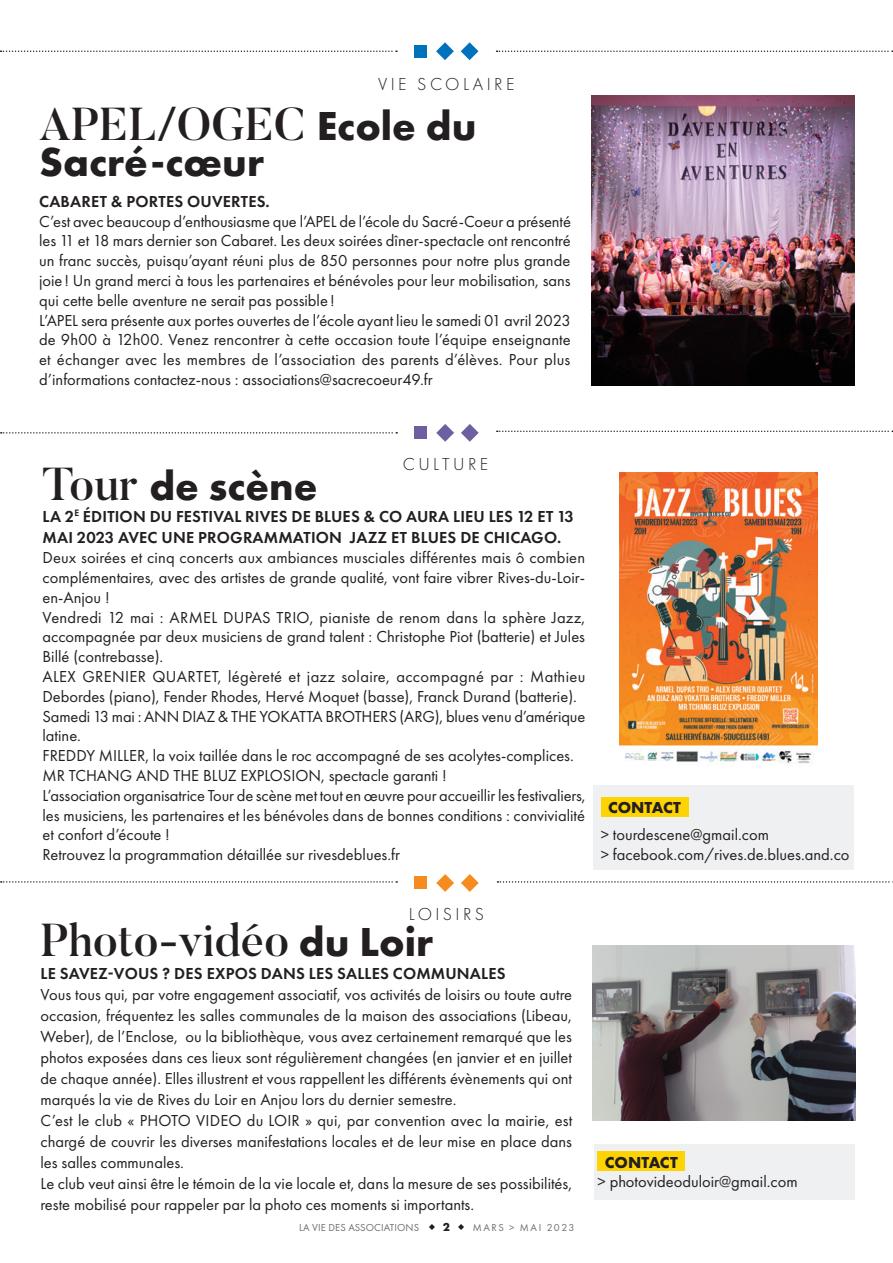
<style>
.page{position:relative;width:893px;height:1263px;background:#fff}
.page>*{position:absolute;margin:0;border:0;box-sizing:border-box;transform-origin:0 0}
.t1{font:500 45.9px "Butler";color:#231f20}
.t2{font:700 42px "Futura PT";color:#231f20}
.t3{font:300 18px "Futura PT";letter-spacing:.19em;color:#231f20}
.t4{font:16.5px/19.8px "Futura PT";color:#231f20}
.t5{font:600 16.5px/21px "Futura PT";letter-spacing:.01em;color:#231f20}
.t6{font:700 16.5px "Futura PT";color:#231f20}
.t7{font:700 12px "Futura PT";color:#231f20}
.t8{font:10.5px "Futura PT";letter-spacing:.01em;color:#6d6e71}
.t9{font:10.5px "Futura PT";letter-spacing:.15em;color:#6d6e71}
.s1{font-family:"Futura PT";font-weight:700;font-size:42px}
.s2{font-family:"Butler";font-weight:500;font-size:45.9px}
</style>
<div class="page">
<svg style="left:429px;top:1224px;width:6px;height:6px"></svg>
<svg style="left:458px;top:1224px;width:6px;height:6px"></svg>
<div style="left:594px;top:1144px;width:261px;height:55px;background:#eff0f1"></div>
<div style="left:598px;top:1151px;width:87px;height:20px;background:#fed304"></div>
<img style="left:592px;top:945px;width:264px;height:176px">
<div style="left:414px;top:427px;width:13px;height:12px;background:#6d5fa0"></div>
<svg style="left:436px;top:424px;width:18px;height:18px"></svg>
<svg style="left:461px;top:424px;width:18px;height:18px"></svg>
<svg style="left:1px;top:432px;width:396px;height:2px"></svg>
<svg style="left:497px;top:431px;width:396px;height:1px"></svg>
<div style="left:593px;top:785px;width:261px;height:85px;background:#eff0f1"></div>
<div style="left:601px;top:797px;width:87px;height:19px;background:#fed304"></div>
<img style="left:619px;top:472px;width:198px;height:292px">
<svg style="left:497px;top:881px;width:396px;height:2px"></svg>
<svg style="left:1px;top:881px;width:396px;height:2px"></svg>
<div style="left:414px;top:877px;width:13px;height:12px;background:#f68b1f"></div>
<svg style="left:436px;top:874px;width:18px;height:18px"></svg>
<svg style="left:461px;top:874px;width:18px;height:18px"></svg>
<div style="left:414px;top:45px;width:13px;height:13px;background:#0072bc"></div>
<svg style="left:436px;top:42px;width:18px;height:18px"></svg>
<svg style="left:461px;top:42px;width:17px;height:18px"></svg>
<svg style="left:1px;top:50px;width:396px;height:2px"></svg>
<svg style="left:497px;top:50px;width:396px;height:2px"></svg>
<img style="left:592px;top:95px;width:262px;height:290px">
<p class="t3" style="left:378px;top:75px;width:138px">VIE SCOLAIRE</p>
<h1 class="t1" style="left:39px;top:106px;width:439px">APEL/OGEC <span class="s1">Ecole du</span></h1>
<h2 class="t2" style="left:39px;top:140px;width:227px">Sacré-cœur</h2>
<p class="t5" style="left:39px;top:191px;width:232px">CABARET &amp; PORTES OUVERTES.</p>
<p class="t4" style="left:39px;top:211px;width:533px">C’est avec beaucoup d’enthousiasme que l’APEL de l’école du Sacré-Coeur a présenté les 11 et 18 mars dernier son Cabaret. Les deux soirées dîner-spectacle ont rencontré un franc succès, puisqu’ayant réuni plus de 850 personnes pour notre plus grande joie ! Un grand merci à tous les partenaires et bénévoles pour leur mobilisation, sans qui cette belle aventure ne serait pas possible !<br>L’APEL sera présente aux portes ouvertes de l’école ayant lieu le samedi 01 avril 2023 de 9h00 à 12h00. Venez rencontrer à cette occasion toute l’équipe enseignante et échanger avec les membres de l’association des parents d’élèves. Pour plus d’informations contactez-nous : associations@sacrecoeur49.fr</p>
<p class="t3" style="left:403px;top:455px;width:87px">CULTURE</p>
<h2 class="t2" style="left:43px;top:464px;width:277px"><span class="s2">Tour</span> de scène</h2>
<p class="t5" style="left:43px;top:506px;width:533px">LA 2<sup>E</sup> ÉDITION DU FESTIVAL RIVES DE BLUES &amp; CO AURA LIEU LES 12 ET 13<br>MAI 2023 AVEC UNE PROGRAMMATION JAZZ ET BLUES DE CHICAGO.</p>
<p class="t4" style="left:43px;top:548px;width:544px">Deux soirées et cinq concerts aux ambiances musciales différentes mais ô combien complémentaires, avec des artistes de grande qualité, vont faire vibrer Rives-du-Loir&shy;en-Anjou !<br>Vendredi 12 mai : ARMEL DUPAS TRIO, pianiste de renom dans la sphère Jazz, accompagnée par deux musiciens de grand talent : Christophe Piot (batterie) et Jules Billé (contrebasse).<br>ALEX GRENIER QUARTET, légèreté et jazz solaire, accompagné par : Mathieu Debordes (piano), Fender Rhodes, Hervé Moquet (basse), Franck Durand (batterie).<br>Samedi 13 mai : ANN DIAZ &amp; THE YOKATTA BROTHERS (ARG), blues venu d’amérique latine.<br>FREDDY MILLER, la voix taillée dans le roc accompagné de ses acolytes-complices.<br>MR TCHANG AND THE BLUZ EXPLOSION, spectacle garanti !<br>L’association organisatrice Tour de scène met tout en œuvre pour accueillir les festivaliers, les musiciens, les partenaires et les bénévoles dans de bonnes conditions : convivialité et confort d’écoute !<br>Retrouvez la programmation détaillée sur rivesdeblues.fr</p>
<p class="t6" style="left:608px;top:799px;width:74px">CONTACT</p>
<p class="t4" style="left:601px;top:825px;width:250px">&gt; tourdescene@gmail.com<br>&gt; facebook.com/rives.de.blues.and.co</p>
<p class="t3" style="left:409px;top:905px;width:77px">LOISIRS</p>
<h1 class="t1" style="left:40px;top:922px;width:394px">Photo-vidéo <span class="s1">du Loir</span></h1>
<p class="t5" style="left:41px;top:963px;width:466px">LE SAVEZ-VOUS ? DES EXPOS DANS LES SALLES COMMUNALES</p>
<p class="t4" style="left:40px;top:984px;width:533px;line-height:21px">Vous tous qui, par votre engagement associatif, vos activités de loisirs ou toute autre occasion, fréquentez les salles communales de la maison des associations (Libeau, Weber), de l’Enclose, ou la bibliothèque, vous avez certainement remarqué que les photos exposées dans ces lieux sont régulièrement changées (en janvier et en juillet de chaque année). Elles illustrent et vous rappellent les différents évènements qui ont marqués la vie de Rives du Loir en Anjou lors du dernier semestre.<br>C’est le club « PHOTO VIDEO du LOIR » qui, par convention avec la mairie, est chargé de couvrir les diverses manifestations locales et de leur mise en place dans les salles communales.<br>Le club veut ainsi être le témoin de la vie locale et, dans la mesure de ses possibilités, reste mobilisé pour rappeler par la photo ces moments si importants.</p>
<p class="t8" style="left:299px;top:1221px;width:121px">LA VIE DES ASSOCIATIONS</p>
<p class="t7" style="left:443px;top:1221px;width:9px">2</p>
<p class="t9" style="left:473px;top:1221px;width:103px">MARS &gt; MAI 2023</p>
<p class="t6" style="left:605px;top:1153px;width:74px">CONTACT</p>
<p class="t4" style="left:598px;top:1171px;width:202px">&gt; photovideoduloir@gmail.com</p>
</div>
